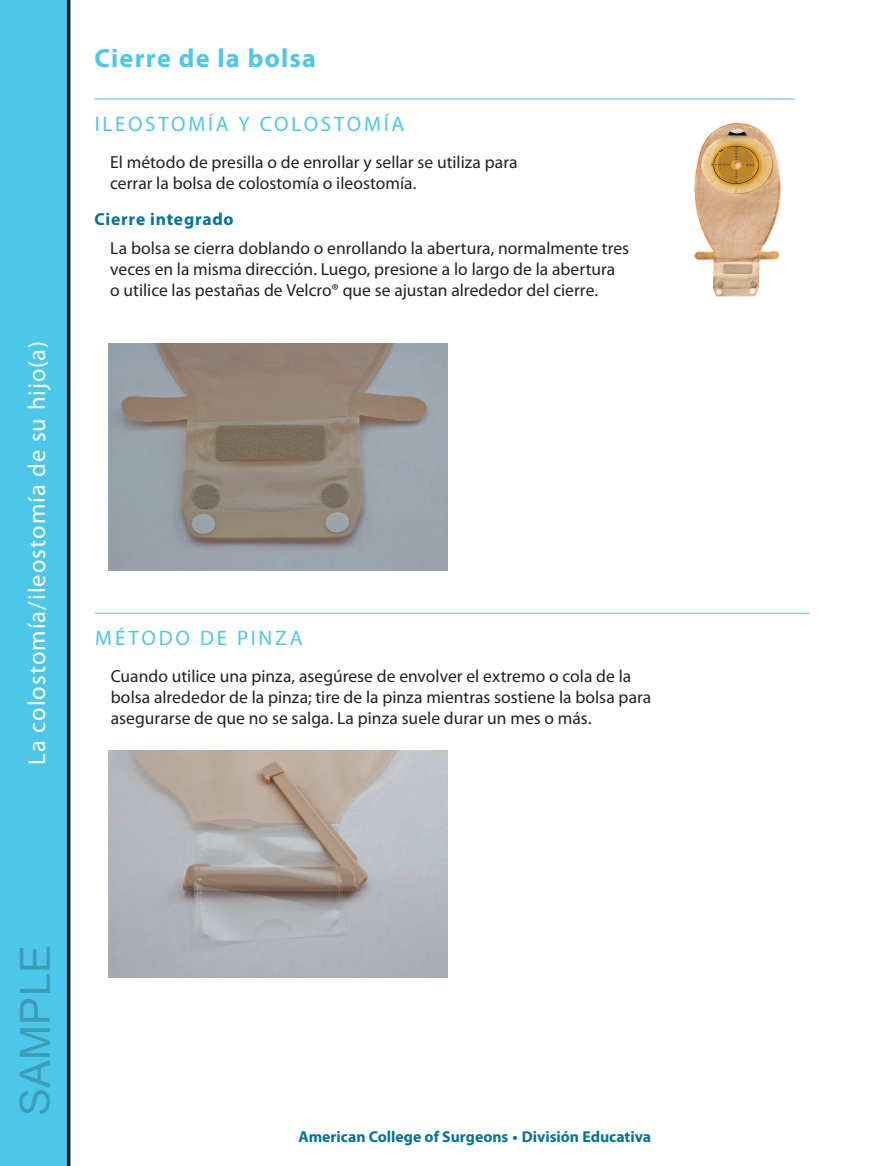
<style>
.page{position:relative;width:882px;height:1166px;background:#fff}
.page>*{position:absolute;margin:0;border:0;box-sizing:border-box;transform-origin:0 0}
.t1{font:42px "Arial";color:rgb(0 0 0/.21)}
.t2{font:700 26.25px "Myriad Pro";letter-spacing:.045em;color:#4dc7e9}
.t3{font:24.5px "Myriad Pro";letter-spacing:.04em;color:#fff}
.t4{font:21px "Myriad Pro";letter-spacing:.13em;color:#4dc7e9}
.t5{font:17.5px/21px "Myriad Pro";letter-spacing:.005em;color:#231f20}
.t6{font:700 17.5px "Myriad Pro";letter-spacing:.045em;color:#007598}
.t7{font:700 15.75px "Myriad Pro";color:#007598}
</style>
<div class="page">
<div style="left:0;top:0;width:70px;height:1166px;background:#4dc7e9"></div>
<hr style="left:94px;top:98px;width:701px;height:1px;background:#4dc7e9">
<hr style="left:95px;top:613px;width:714px;height:1px;background:#4dc7e9">
<img style="left:108px;top:344px;width:339px;height:226px">
<img style="left:694px;top:123px;width:87px;height:174px">
<img style="left:109px;top:750px;width:338px;height:227px">
<h3 class="t3" style="left:22px;top:765px;width:425px;rotate:-90deg">La colostomía/ileostomía de su hijo(a)</h3>
<h2 class="t2" style="left:94px;top:41px;width:223px">Cierre de la bolsa</h2>
<p class="t4" style="left:95px;top:111px;width:311px">ILEOSTOMÍA Y COLOSTOMÍA</p>
<p class="t5" style="left:110px;top:151px;width:409px">El método de presilla o de enrollar y sellar se utiliza para cerrar la bolsa de colostomía o ileostomía.</p>
<p class="t6" style="left:94px;top:208px;width:141px">Cierre integrado</p>
<p class="t5" style="left:110px;top:238px;width:520px">La bolsa se cierra doblando o enrollando la abertura, normalmente tres veces en la misma dirección. Luego, presione a lo largo de la abertura o utilice las pestañas de Velcro® que se ajustan alrededor del cierre.</p>
<p class="t4" style="left:95px;top:625px;width:209px">MÉTODO DE PINZA</p>
<p class="t5" style="left:111px;top:665px;width:542px">Cuando utilice una pinza, asegúrese de envolver el extremo o cola de la bolsa alrededor de la pinza; tire de la pinza mientras sostiene la bolsa para asegurarse de que no se salga. La pinza suele durar un mes o más.</p>
<h1 class="t1" style="left:6px;top:1115px;width:172px;rotate:-90deg">SAMPLE</h1>
<p class="t7" style="left:298px;top:1126px;width:354px">American College of Surgeons • División Educativa</p>
</div>
